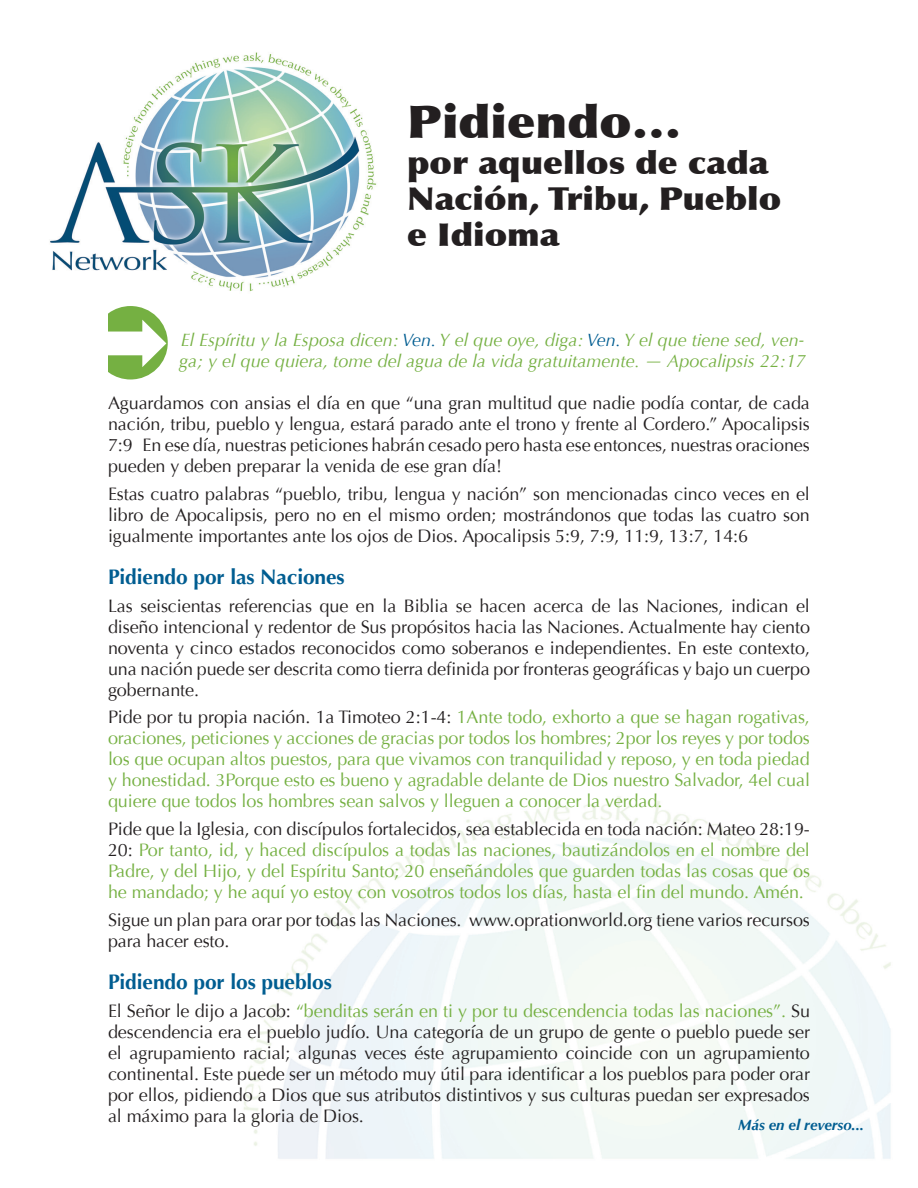
<style>
.page{position:relative;width:918px;height:1188px;background:#fff}
.page>*{position:absolute;margin:0;border:0;box-sizing:border-box;transform-origin:0 0}
.t1{font:900 45px "Optima";color:#231f20;scale:1.1 1}
.t2{font:900 31.5px/36px "Optima";color:#231f20;scale:1.1 1}
.t3{font:700 21px "Optima";letter-spacing:-.005em;color:#005d91}
.t4{font:18px/21px "Optima";letter-spacing:-.005em;color:#231f20;text-align:justify}
.t5{font:18px/21px "Optima";letter-spacing:-.005em;color:#75b042;text-align:justify}
.t6{font:italic 18px/21px "Optima";color:#75b042}
.t7{font:italic 700 15px "Optima";letter-spacing:-.005em;color:#005d91}
.s1{color:#005d91}
.s2{color:#231f20}
.s3{color:#75b042}
</style>
<div class="page">
<img style="left:50px;top:52px;width:841px;height:1107px">
<svg style="left:108px;top:306px;width:60px;height:73px"></svg>
<h1 class="t1" style="left:407px;top:95px;width:251px">Pidiendo…</h1>
<h2 class="t2" style="left:407px;top:145px;width:342px">por aquellos de cada<br>Nación, Tribu, Pueblo e Idioma</h2>
<p class="t6" style="left:179px;top:330px;width:628px">El Espíritu y la Esposa dicen: <span class="s1">Ven.</span> Y el que oye, diga: <span class="s1">Ven.</span> Y el que tiene sed, ven&shy;ga; y el que quiera, tome del agua de la vida gratuitamente. — Apocalipsis 22:17</p>
<p class="t4" style="left:108px;top:393px;width:703px">Aguardamos con ansias el día en que “una gran multitud que nadie podía contar, de cada nación, tribu, pueblo y lengua, estará parado ante el trono y frente al Cordero.” Apocalipsis 7:9 En ese día, nuestras peticiones habrán cesado pero hasta ese entonces, nuestras oraciones pueden y deben preparar la venida de ese gran día!</p>
<p class="t4" style="left:108px;top:484px;width:703px">Estas cuatro palabras “pueblo, tribu, lengua y nación” son mencionadas cinco veces en el libro de Apocalipsis, pero no en el mismo orden; mostrándonos que todas las cuatro son igualmente importantes ante los ojos de Dios. Apocalipsis 5:9, 7:9, 11:9, 13:7, 14:6</p>
<p class="t3" style="left:108px;top:565px;width:238px">Pidiendo por las Naciones</p>
<p class="t4" style="left:108px;top:595px;width:704px">Las seiscientas referencias que en la Biblia se hacen acerca de las Naciones, indican el diseño intencional y redentor de Sus propósitos hacia las Naciones. Actualmente hay ciento noventa y cinco estados reconocidos como soberanos e independientes. En este contexto, una nación puede ser descrita como tierra definida por fronteras geográficas y bajo un cuerpo gobernante.</p>
<p class="t5" style="left:108px;top:707px;width:704px"><span class="s2">Pide por tu propia nación. 1a Timoteo 2:1-4:</span> 1Ante todo, exhorto a que se hagan rogativas, oraciones, peticiones y acciones de gracias por todos los hombres; 2por los reyes y por todos los que ocupan altos puestos, para que vivamos con tranquilidad y reposo, y en toda piedad y honestidad. 3Porque esto es bueno y agradable delante de Dios nuestro Salvador, 4el cual quiere que todos los hombres sean salvos y lleguen a conocer la verdad.</p>
<p class="t5" style="left:108px;top:819px;width:704px"><span class="s2">Pide que la Iglesia, con discípulos fortalecidos, sea establecida en toda nación: Mateo 28:19- 20:</span> Por tanto, id, y haced discípulos a todas las naciones, bautizándolos en el nombre del Padre, y del Hijo, y del Espíritu Santo; 20 enseñándoles que guarden todas las cosas que os he mandado; y he aquí yo estoy con vosotros todos los días, hasta el fin del mundo. Amén.</p>
<p class="t4" style="left:108px;top:910px;width:703px">Sigue un plan para orar por todas las Naciones. www.oprationworld.org tiene varios recursos para hacer esto.</p>
<p class="t3" style="left:108px;top:970px;width:226px">Pidiendo por los pueblos</p>
<p class="t4" style="left:108px;top:1000px;width:704px">El Señor le dijo a Jacob: <span class="s3">“benditas serán en ti y por tu descendencia todas las naciones”.</span> Su descendencia era el pueblo judío. Una categoría de un grupo de gente o pueblo puede ser el agrupamiento racial; algunas veces éste agrupamiento coincide con un agrupamiento continental. Este puede ser un método muy útil para identificar a los pueblos para poder orar por ellos, pidiendo a Dios que sus atributos distintivos y sus culturas puedan ser expresados al máximo para la gloria de Dios.</p>
<p class="t7" style="left:738px;top:1116px;width:127px">Más en el reverso...</p>
</div>
